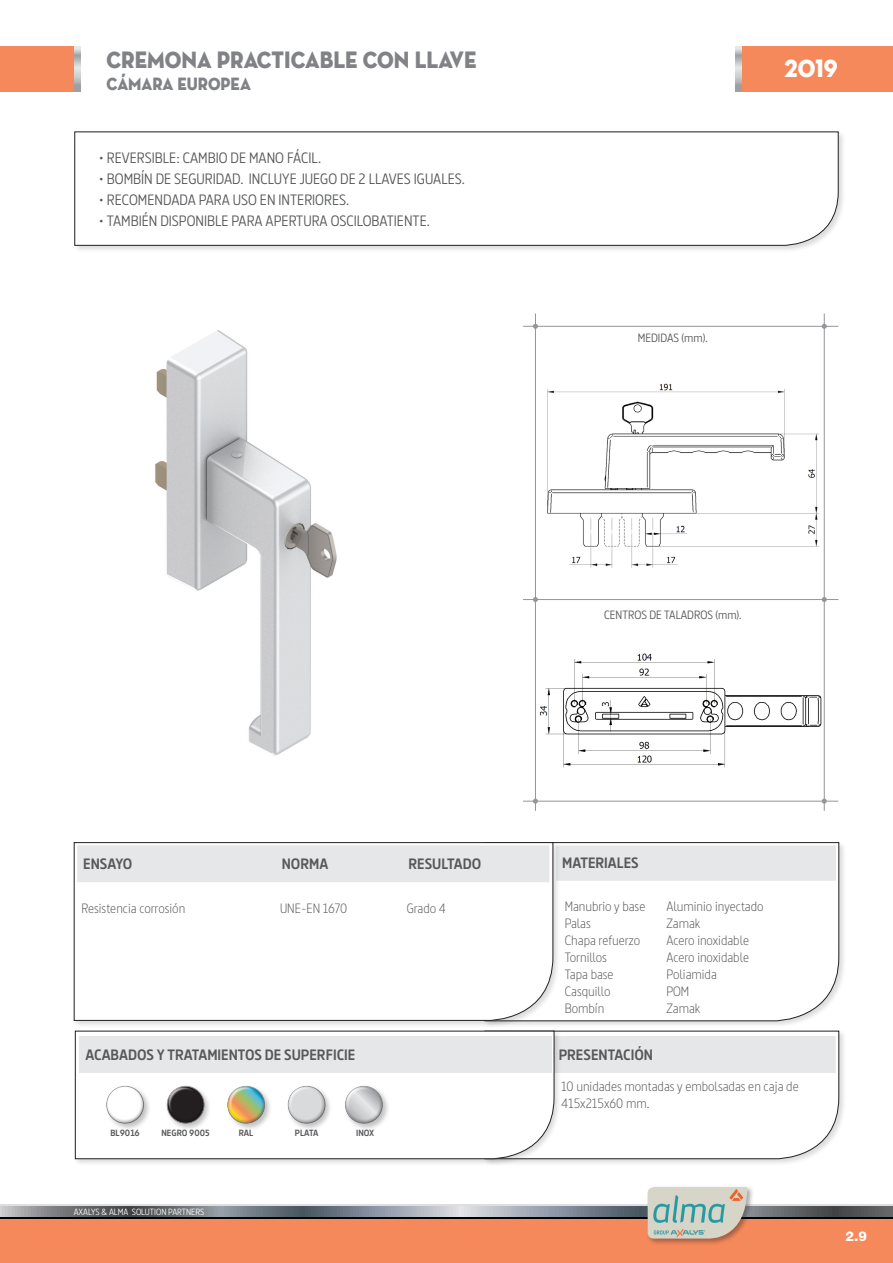
<style>
.page{position:relative;width:893px;height:1263px;background:#fff}
.page>*{position:absolute;margin:0;border:0;box-sizing:border-box;transform-origin:0 0}
.t1{font:25.5px "Neutra Disp Titling";color:#fff;scale:.89 1}
.t2{font:24px "Neutra Disp Titling";color:#808285;scale:.89 1}
.t3{font:18px "Neutra Disp Titling";color:#808285;scale:.89 1}
.t4{font:15px "Dsignes";color:#57585a}
.t5{font:700 15px "Dsignes";color:#57585a}
.t6{font:300 13.5px/16.2px "Dsignes";color:#57585a}
.t7{font:800 13.5px "Helvetica Neue LT Std";color:#fff}
.t8{font:12px "Dsignes";color:#57585a}
.t9{font:9px "Dsignes";color:#fff}
.t10{font:700 9px "Dsignes";color:#57585a}
</style>
<div class="page">
<div style="left:0;top:1209px;width:893px;height:54px;background:#f6895b"></div>
<div style="left:742px;top:46px;width:151px;height:46px;background:#f6895b"></div>
<svg style="left:0;top:1216px;width:460px;height:2px"></svg>
<svg style="left:0;top:1205px;width:460px;height:2px"></svg>
<svg style="left:0;top:1207px;width:460px;height:9px;background:#7d8289"></svg>
<svg style="left:460px;top:1216px;width:433px;height:2px"></svg>
<svg style="left:460px;top:1205px;width:433px;height:2px"></svg>
<svg style="left:460px;top:1207px;width:433px;height:9px;background:#7a7f86"></svg>
<div style="left:0;top:46px;width:74px;height:46px;background:#f6895b"></div>
<svg style="left:74px;top:46px;width:7px;height:46px"></svg>
<svg style="left:735px;top:46px;width:7px;height:46px"></svg>
<div style="left:646px;top:1185px;width:109px;height:61px;background:#231f20;opacity:.39"></div>
<img style="left:648px;top:1187px;width:99px;height:52px">
<div style="left:73px;top:130px;width:773px;height:123px;background:#231f20;opacity:.16"></div>
<svg style="left:74px;top:131px;width:765px;height:115px"></svg>
<img style="left:155px;top:330px;width:182px;height:426px">
<img style="left:539px;top:636px;width:285px;height:156px">
<hr style="left:523px;top:801px;width:315px;height:1px;background:#939598">
<hr style="left:523px;top:326px;width:315px;height:1px;background:#939598">
<hr style="left:824px;top:313px;width:1px;height:498px;background:#939598">
<svg style="left:533px;top:324px;width:5px;height:5px"></svg>
<hr style="left:535px;top:313px;width:1px;height:498px;background:#939598">
<svg style="left:822px;top:324px;width:5px;height:5px"></svg>
<svg style="left:822px;top:799px;width:5px;height:5px"></svg>
<svg style="left:533px;top:799px;width:5px;height:5px"></svg>
<div style="left:483px;top:1029px;width:363px;height:137px;background:#231f20;opacity:.16"></div>
<svg style="left:562px;top:1031px;width:277px;height:128px"></svg>
<div style="left:483px;top:841px;width:363px;height:188px;background:#231f20;opacity:.16"></div>
<svg style="left:560px;top:842px;width:279px;height:179px"></svg>
<div style="left:72px;top:841px;width:488px;height:187px;background:#231f20;opacity:.16"></div>
<svg style="left:74px;top:842px;width:479px;height:179px"></svg>
<div style="left:77px;top:845px;width:472px;height:37px;background:#e6e7e9"></div>
<div style="left:73px;top:1029px;width:489px;height:137px;background:#231f20;opacity:.16"></div>
<svg style="left:75px;top:1031px;width:479px;height:128px"></svg>
<div style="left:79px;top:1036px;width:473px;height:37px;background:#e6e7e9"></div>
<div style="left:105px;top:1084px;width:46px;height:47px;background:#231f20;opacity:.27"></div>
<div style="left:106px;top:1084px;width:40px;height:40px;background:#231f20;opacity:.75"></div>
<div style="left:286px;top:1084px;width:47px;height:47px;background:#231f20;opacity:.27"></div>
<div style="left:287px;top:1084px;width:41px;height:40px;background:#231f20;opacity:.75"></div>
<div style="left:165px;top:1084px;width:47px;height:47px;background:#231f20;opacity:.27"></div>
<div style="left:166px;top:1084px;width:41px;height:40px;background:#231f20;opacity:.75"></div>
<div style="left:226px;top:1084px;width:46px;height:47px;background:#231f20;opacity:.27"></div>
<div style="left:227px;top:1084px;width:40px;height:40px;background:#231f20;opacity:.75"></div>
<div style="left:343px;top:1084px;width:47px;height:47px;background:#231f20;opacity:.27"></div>
<div style="left:345px;top:1084px;width:40px;height:40px;background:#231f20;opacity:.75"></div>
<hr style="left:523px;top:599px;width:315px;height:1px;background:#939598">
<svg style="left:533px;top:597px;width:5px;height:5px"></svg>
<svg style="left:822px;top:597px;width:5px;height:5px"></svg>
<img style="left:547px;top:383px;width:273px;height:185px">
<h2 class="t2" style="left:107px;top:45px;width:417px">CREMONA PRACTICABLE CON LLAVE</h2>
<h3 class="t3" style="left:107px;top:72px;width:164px">CÁMARA EUROPEA</h3>
<p class="t4" style="left:99px;top:149px;width:224px">• REVERSIBLE: CAMBIO DE MANO FÁCIL.</p>
<p class="t4" style="left:99px;top:170px;width:367px">• BOMBÍN DE SEGURIDAD. INCLUYE JUEGO DE 2 LLAVES IGUALES.</p>
<p class="t4" style="left:99px;top:191px;width:252px">• RECOMENDADA PARA USO EN INTERIORES.</p>
<p class="t4" style="left:99px;top:212px;width:332px">• TAMBIÉN DISPONIBLE PARA APERTURA OSCILOBATIENTE.</p>
<h1 class="t1" style="left:785px;top:52px;width:61px">2019</h1>
<p class="t8" style="left:638px;top:331px;width:72px">MEDIDAS (mm).</p>
<p class="t8" style="left:604px;top:608px;width:139px">CENTROS DE TALADROS (mm).</p>
<p class="t5" style="left:83px;top:855px;width:51px">ENSAYO</p>
<p class="t5" style="left:282px;top:855px;width:48px">NORMA</p>
<p class="t5" style="left:408px;top:855px;width:74px">RESULTADO</p>
<p class="t6" style="left:81px;top:900px;width:105px">Resistencia corrosión</p>
<p class="t6" style="left:280px;top:900px;width:69px">UNE-EN 1670</p>
<p class="t6" style="left:407px;top:900px;width:41px">Grado 4</p>
<p class="t5" style="left:85px;top:1046px;width:272px">ACABADOS Y TRATAMIENTOS DE SUPERFICIE</p>
<p class="t10" style="left:111px;top:1128px;width:31px">BL9016</p>
<p class="t10" style="left:161px;top:1128px;width:50px">NEGRO 9005</p>
<p class="t10" style="left:239px;top:1128px;width:16px">RAL</p>
<p class="t10" style="left:295px;top:1128px;width:25px">PLATA</p>
<p class="t10" style="left:356px;top:1128px;width:20px">INOX</p>
<p class="t9" style="left:74px;top:1207px;width:132px">AXALYS &amp; ALMA SOLUTION PARTNERS</p>
<p class="t5" style="left:562px;top:854px;width:78px">MATERIALES</p>
<p class="t6" style="left:565px;top:898px;width:82px">Manubrio y base</p>
<p class="t6" style="left:666px;top:898px;width:99px">Aluminio inyectado</p>
<p class="t6" style="left:565px;top:915px;width:28px">Palas</p>
<p class="t6" style="left:666px;top:915px;width:36px">Zamak</p>
<p class="t6" style="left:565px;top:932px;width:77px">Chapa refuerzo</p>
<p class="t6" style="left:666px;top:932px;width:84px">Acero inoxidable</p>
<p class="t6" style="left:565px;top:949px;width:44px">Tornillos</p>
<p class="t6" style="left:666px;top:949px;width:84px">Acero inoxidable</p>
<p class="t6" style="left:565px;top:966px;width:50px">Tapa base</p>
<p class="t6" style="left:666px;top:966px;width:52px">Poliamida</p>
<p class="t6" style="left:565px;top:983px;width:47px">Casquillo</p>
<p class="t6" style="left:666px;top:983px;width:24px">POM</p>
<p class="t6" style="left:565px;top:1000px;width:41px">Bombín</p>
<p class="t6" style="left:666px;top:1000px;width:36px">Zamak</p>
<p class="t5" style="left:559px;top:1046px;width:96px">PRESENTACIÓN</p>
<p class="t6" style="left:561px;top:1078px;width:239px">10 unidades montadas y embolsadas en caja de<br>415x215x60 mm.</p>
<p class="t7" style="left:845px;top:1228px;width:23px">2.9</p>
</div>
